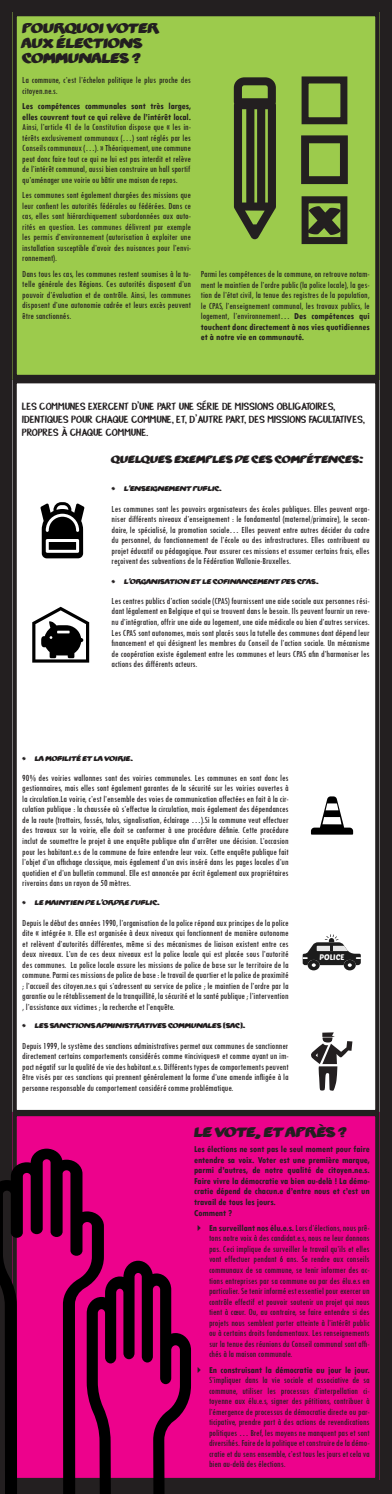
<style>
.page{position:relative;width:392px;height:1494px;background:#fff}
.page>*{position:absolute;margin:0;border:0;box-sizing:border-box;transform-origin:0 0}
.t1{font:700 14px/14.9px "Hetilica";color:#231f20}
.puces_marker{font:10.5px/12.6px "Cavorting";color:#231f20}
.t2{font:700 10.5px "Hetilica";color:#231f20}
.puces_paragraphe{font:condensed 9.62px/10.5px "Tw Cen";color:#231f20;text-align:justify}
.t3{font:700 condensed 9.62px/10.5px "Tw Cen";color:#231f20;text-align:justify}
.t4{font:7.88px "Poetsen One";color:#fff}
.t5{font:700 7px "Hetilica";color:#231f20}
.s1{font-weight:700}
.s2{font-family:"Permanent Marker";font-weight:400;font-size:7.88px}
</style>
<div class="page">
<div style="left:0;top:0;width:392px;height:1493px;background:#231f20"></div>
<div style="left:12px;top:379px;width:367px;height:735px;background:#fff"></div>
<div style="left:12px;top:12px;width:367px;height:367px;background:#9ccb4c"></div>
<div style="left:12px;top:12px;width:368px;height:367px;border:4px solid #231f20"></div>
<div style="left:12px;top:379px;width:367px;height:735px;border:4px solid #231f20"></div>
<div style="left:301px;top:196px;width:46px;height:48px;border:7px solid #231f20"></div>
<svg style="left:307px;top:206px;width:34px;height:29px"></svg>
<div style="left:301px;top:135px;width:47px;height:49px;border:8px solid #231f20"></div>
<div style="left:301px;top:76px;width:46px;height:48px;border:7px solid #231f20"></div>
<svg style="left:234px;top:77px;width:42px;height:162px"></svg>
<svg style="left:311px;top:1032px;width:41px;height:58px"></svg>
<div style="left:308px;top:959px;width:12px;height:11px;background:#1c1c1c;border-radius:50%"></div>
<div style="left:344px;top:959px;width:12px;height:11px;background:#1c1c1c;border-radius:50%"></div>
<svg style="left:303px;top:934px;width:58px;height:32px"></svg>
<svg style="left:311px;top:796px;width:42px;height:38px"></svg>
<svg style="left:32px;top:606px;width:57px;height:56px"></svg>
<svg style="left:40px;top:502px;width:44px;height:56px"></svg>
<div style="left:12px;top:1112px;width:367px;height:367px;background:#ed028c"></div>
<div style="left:12px;top:1111px;width:367px;height:370px;border:4px solid #231f20"></div>
<svg style="left:0;top:1148px;width:104px;height:345px"></svg>
<svg style="left:87px;top:1260px;width:104px;height:233px"></svg>
<p class="t1" style="left:22px;top:20px;width:138px">POURQUOI VOTER<br>AUX ÉLECTIONS<br>COMMUNALES ?</p>
<p class="puces_paragraphe" style="left:22px;top:74px;width:170px">La commune, c’est l’échelon politique le plus proche des citoyen.ne.s.</p>
<p class="puces_paragraphe" style="left:22px;top:100px;width:170px"><span class="s1">Les compétences communales sont très larges, elles couvrent tout ce qui relève de l’intérêt local.<br></span>Ainsi, l’article 41 de la Constitution dispose que « les in&shy;térêts exclusivement communaux (…) sont réglés par les Conseils communaux (…). » Théoriquement, une commune peut donc faire tout ce qui ne lui est pas interdit et relève de l’intérêt communal, aussi bien construire un hall sportif qu’aménager une voirie ou bâtir une maison de repos.</p>
<p class="puces_paragraphe" style="left:22px;top:189px;width:170px">Les communes sont également chargées des missions que leur confient les autorités fédérales ou fédérées. Dans ce cas, elles sont hiérarchiquement subordonnées aux auto&shy;rités en question. Les communes délivrent par exemple les permis d’environnement (autorisation à exploiter une installation susceptible d’avoir des nuisances pour l’envi&shy;ronnement).</p>
<p class="puces_paragraphe" style="left:22px;top:268px;width:170px">Dans tous les cas, les communes restent soumises à la tu&shy;telle générale des Régions. Ces autorités disposent d’un pouvoir d’évaluation et de contrôle. Ainsi, les communes disposent d’une autonomie cadrée et leurs excès peuvent être sanctionnés.</p>
<p class="puces_paragraphe" style="left:201px;top:269px;width:170px">Parmi les compétences de la commune, on retrouve notam&shy;ment le maintien de l’ordre public (la police locale), la ges&shy;tion de l’état civil, la tenue des registres de la population, le CPAS, l’enseignement communal, les travaux publics, le logement, l’environnement… <span class="s1">Des compétences qui touchent donc directement à nos vies quotidiennes et à notre vie en communauté.</span></p>
<p class="puces_marker" style="left:22px;top:400px;width:344px">LES COMMUNES EXERCENT D’UNE PART UNE SÉRIE DE MISSIONS OBLIGATOIRES,<br>IDENTIQUES POUR CHAQUE COMMUNE, ET, D’AUTRE PART, DES MISSIONS FACULTATIVES,<br>PROPRES À CHAQUE COMMUNE.</p>
<p class="t2" style="left:112px;top:453px;width:253px">QUELQUES EXEMPLES DE CES COMPÉTENCES:</p>
<p class="t5" style="left:112px;top:484px;width:112px">* L<span class="s2">’</span>ENSEIGNEMENT PUBLIC.</p>
<p class="puces_paragraphe" style="left:112px;top:503px;width:259px">Les communes sont les pouvoirs organisateurs des écoles publiques. Elles peuvent orga&shy;niser différents niveaux d’enseignement : le fondamental (maternel/primaire), le secon&shy;daire, le spécialisé, la promotion sociale… Elles peuvent entre autres décider du cadre du personnel, du fonctionnement de l’école ou des infrastructures. Elles contribuent au projet éducatif ou pédagogique. Pour assurer ces missions et assumer certains frais, elles reçoivent des subventions de la Fédération Wallonie-Bruxelles.</p>
<p class="t5" style="left:112px;top:577px;width:208px">* L<span class="s2">’</span>ORGANISATION ET LE COFINANCEMENT DES CPAS.</p>
<p class="puces_paragraphe" style="left:112px;top:595px;width:259px">Les centres publics d’action sociale (CPAS) fournissent une aide sociale aux personnes rési&shy;dant légalement en Belgique et qui se trouvent dans le besoin. Ils peuvent fournir un reve&shy;nu d’intégration, offrir une aide au logement, une aide médicale ou bien d’autres services.<br>Les CPAS sont autonomes, mais sont placés sous la tutelle des communes dont dépend leur financement et qui désignent les membres du Conseil de l’action sociale. Un mécanisme de coopération existe également entre les communes et leurs CPAS afin d’harmoniser les actions des différents acteurs.</p>
<p class="t5" style="left:22px;top:753px;width:112px">* LA MOBILITÉ ET LA VOIRIE.</p>
<p class="puces_paragraphe" style="left:22px;top:772px;width:268px">90% des voiries wallonnes sont des voiries communales. Les communes en sont donc les gestionnaires, mais elles sont également garantes de la sécurité sur les voiries ouvertes à la circulation.La voirie, c’est l’ensemble des voies de communication affectées en fait à la cir&shy;culation publique : la chaussée où s’effectue la circulation, mais également des dépendances de la route (trottoirs, fossés, talus, signalisation, éclairage …).Si la commune veut effectuer des travaux sur la voirie, elle doit se conformer à une procédure définie. Cette procédure inclut de soumettre le projet à une enquête publique afin d’arrêter une décision. L’occasion pour les habitant.e.s de la commune de faire entendre leur voix. Cette enquête publique fait l’objet d’un affichage classique, mais également d’un avis inséré dans les pages locales d’un quotidien et d’un bulletin communal. Elle est annoncée par écrit également aux propriétaires riverains dans un rayon de 50 mètres.</p>
<p class="t5" style="left:22px;top:898px;width:139px">* LE MAINTIEN DE L<span class="s2">’</span>ORDRE PUBLIC.</p>
<p class="puces_paragraphe" style="left:22px;top:917px;width:268px">Depuis le début des années 1990, l’organisation de la police répond aux principes de la police dite « intégrée ». Elle est organisée à deux niveaux qui fonctionnent de manière autonome et relèvent d’autorités différentes, même si des mécanismes de liaison existent entre ces deux niveaux. L’un de ces deux niveaux est la police locale qui est placée sous l’autorité des communes. La police locale assure les missions de police de base sur le territoire de la commune. Parmi ces missions de police de base : le travail de quartier et la police de proximité ; l’accueil des citoyen.ne.s qui s’adressent au service de police ; le maintien de l’ordre par la garantie ou le rétablissement de la tranquillité, la sécurité et la santé publique ; l’intervention , l’assistance aux victimes ; la recherche et l’enquête.</p>
<p class="t5" style="left:22px;top:1021px;width:224px">* LES SANCTIONS ADMINISTRATIVES COMMUNALES (SAC).</p>
<p class="puces_paragraphe" style="left:22px;top:1040px;width:268px">Depuis 1999, le système des sanctions administratives permet aux communes de sanctionner directement certains comportements considérés comme «inciviques» et comme ayant un im&shy;pact négatif sur la qualité de vie des habitant.e.s. Différents types de comportements peuvent être visés par ces sanctions qui prennent généralement la forme d’une amende infligée à la personne responsable du comportement considéré comme problématique.</p>
<p class="t4" style="left:319px;top:951px;width:26px">POLICE</p>
<p class="t1" style="left:194px;top:1123px;width:154px">LE VOTE, ET APRÈS ?</p>
<p class="t3" style="left:194px;top:1143px;width:177px">Les élections ne sont pas le seul moment pour faire entendre sa voix. Voter est une première marque, parmi d’autres, de notre qualité de citoyen.ne.s.<br>Faire vivre la démocratie va bien au-delà ! La démo&shy;cratie dépend de chacun.e d’entre nous et c’est un travail de tous les jours.</p>
<p class="t3" style="left:194px;top:1206px;width:40px">Comment ?</p>
<p class="puces_paragraphe" style="left:209px;top:1222px;width:162px"><span class="s1">En surveillant nos élu.e.s.</span> Lors d’élections, nous prê&shy;tons notre voix à des candidat.e.s, nous ne leur donnons pas. Ceci implique de surveiller le travail qu’ils et elles vont effectuer pendant 6 ans. Se rendre aux conseils communaux de sa commune, se tenir informer des ac&shy;tions entreprises par sa commune ou par des élu.e.s en particulier. Se tenir informé est essentiel pour exercer un contrôle effectif et pouvoir soutenir un projet qui nous tient à cœur. Ou, au contraire, se faire entendre si des projets nous semblent porter atteinte à l’intérêt public ou à certains droits fondamentaux. Les renseignements sur la tenue des réunions du Conseil communal sont affi&shy;chés à la maison communale.</p>
<p class="puces_paragraphe" style="left:209px;top:1363px;width:162px"><span class="s1">En construisant la démocratie au jour le jour.<br></span>S’impliquer dans la vie sociale et associative de sa commune, utiliser les processus d’interpellation ci&shy;toyenne aux élu.e.s, signer des pétitions, contribuer à l’émergence de processus de démocratie directe ou par&shy;ticipative, prendre part à des actions de revendications politiques … Bref, les moyens ne manquent pas et sont diversifiés. Faire de la politique et construire de la démo&shy;cratie et du sens ensemble, c’est tous les jours et cela va bien au-delà des élections.</p>
</div>
